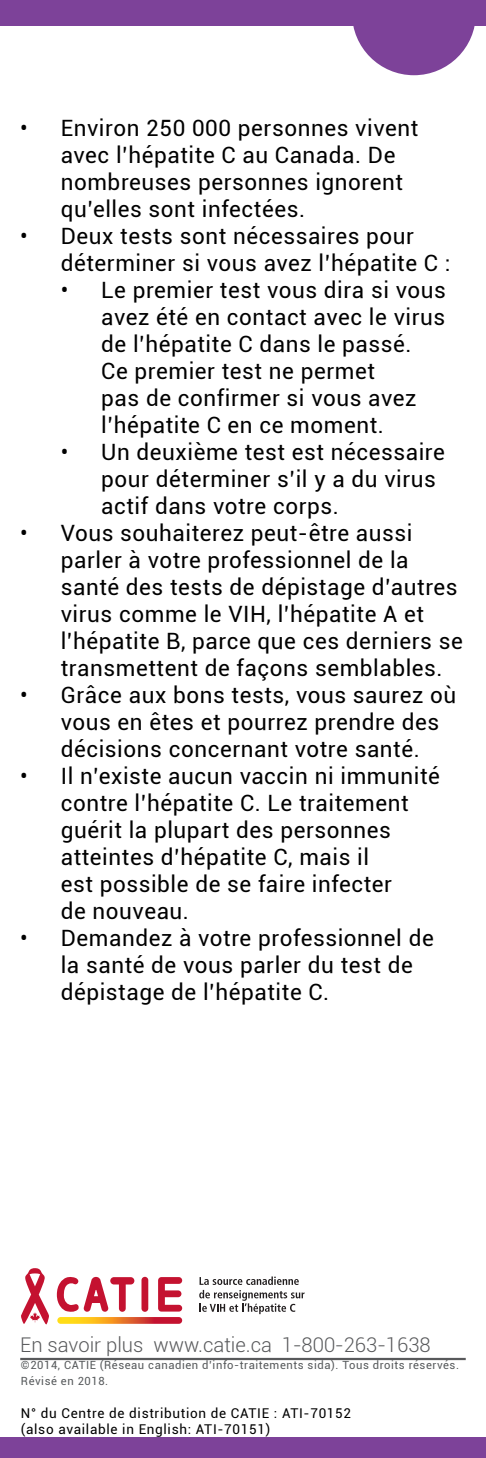
<style>
.page{position:relative;width:486px;height:1458px;background:#fff}
.page>*{position:absolute;margin:0;border:0;box-sizing:border-box;transform-origin:0 0}
.t1{font:22.5px/27px "Roboto";letter-spacing:.025em;color:#000}
.t2{font:300 20.25px "Roboto";color:#58595b}
.t3{font:13.5px/16.2px "Roboto";letter-spacing:.05em;color:#000}
.t4{font:11.25px/15.8px "Roboto";letter-spacing:.05em;color:#575a5c}
</style>
<div class="page">
<div style="left:0;top:0;width:486px;height:26px;background:#7d4299"></div>
<div style="left:0;top:1438px;width:486px;height:20px;background:#7d4299"></div>
<svg style="left:353px;top:26px;width:122px;height:49px"></svg>
<svg style="left:158px;top:1277px;width:24px;height:35px"></svg>
<div style="left:142px;top:1277px;width:6px;height:35px;background:#c41230;border-radius:3px"></div>
<svg style="left:57px;top:1317px;width:125px;height:7px"></svg>
<svg style="left:57px;top:1276px;width:77px;height:36px"></svg>
<svg style="left:21px;top:1268px;width:28px;height:56px"></svg>
<svg style="left:199px;top:1276px;width:106px;height:38px"></svg>
<hr style="left:20px;top:1358px;width:446px;height:2px;background:#58595b">
<p class="t1" style="left:61px;top:114px;width:359px;text-indent:-40px">• Environ 250 000 personnes vivent avec l’hépatite C au Canada. De nombreuses personnes ignorent qu’elles sont infectées.</p>
<p class="t1" style="left:61px;top:222px;width:391px;text-indent:-40px">• Deux tests sont nécessaires pour déterminer si vous avez l’hépatite C :</p>
<p class="t1" style="left:101px;top:276px;width:346px;text-indent:-40px">• Le premier test vous dira si vous avez été en contact avec le virus de l’hépatite C dans le passé.<br>Ce premier test ne permet<br>pas de confirmer si vous avez l’hépatite C en ce moment.</p>
<p class="t1" style="left:101px;top:438px;width:345px;text-indent:-40px">• Un deuxième test est nécessaire pour déterminer s’il y a du virus actif dans votre corps.</p>
<p class="t1" style="left:61px;top:519px;width:404px;text-indent:-40px">• Vous souhaiterez peut-être aussi parler à votre professionnel de la santé des tests de dépistage d’autres virus comme le VIH, l’hépatite A et l’hépatite B, parce que ces derniers se transmettent de façons semblables.</p>
<p class="t1" style="left:61px;top:681px;width:397px;text-indent:-40px">• Grâce aux bons tests, vous saurez où vous en êtes et pourrez prendre des décisions concernant votre santé.</p>
<p class="t1" style="left:61px;top:762px;width:381px;text-indent:-40px">• Il n’existe aucun vaccin ni immunité contre l’hépatite C. Le traitement guérit la plupart des personnes atteintes d’hépatite C, mais il<br>est possible de se faire infecter<br>de nouveau.</p>
<p class="t1" style="left:61px;top:924px;width:375px;text-indent:-40px">• Demandez à votre professionnel de la santé de vous parler du test de dépistage de l’hépatite C.</p>
<p class="t2" style="left:20px;top:1330px;width:412px">En savoir plus www.catie.ca 1-800-263-1638</p>
<p class="t4" style="left:21px;top:1357px;width:440px">©2014, CATIE (Réseau canadien d’info-traitements sida). Tous droits réservés.<br>Révisé en 2018.</p>
<p class="t3" style="left:21px;top:1405px;width:332px">N° du Centre de distribution de CATIE : ATI-70152 (also available in English: ATI-70151)</p>
</div>
